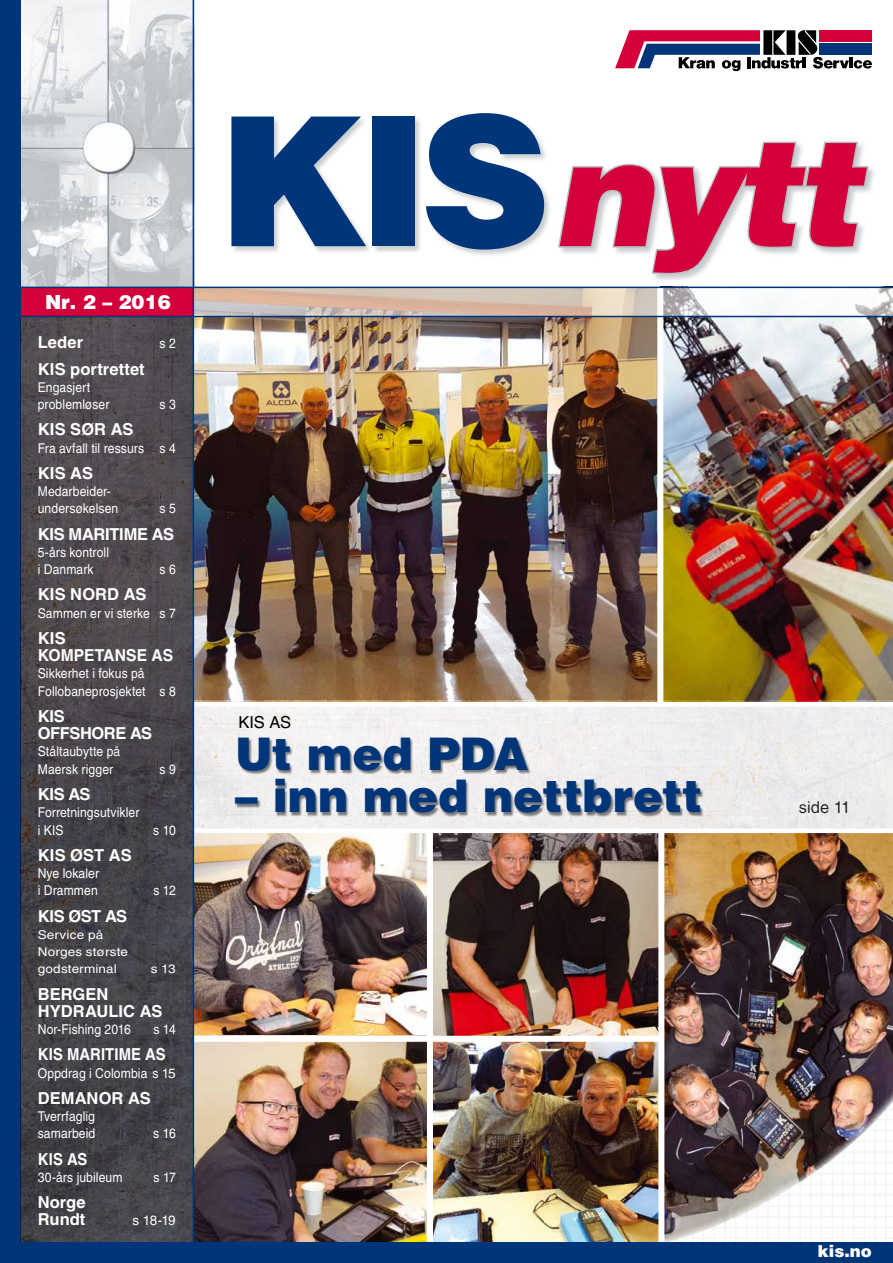
<style>
.page{position:relative;width:893px;height:1263px;background:#003579}
.page>*{position:absolute;margin:0;border:0;box-sizing:border-box;transform-origin:0 0}
.t1{font:italic 900 150px "Helvetica";color:#d30039}
.t2{font:900 45px "Helvetica";color:#003579}
.t3{font:900 19.5px "Helvetica";color:#fff}
.t4{font:700 16.5px/17.2px "Helvetica";letter-spacing:.005em;color:#fff}
.t5{font:700 16.5px "Helvetica";letter-spacing:.005em;color:#fff;scale:.9 1}
.t6{font:700 16.5px "Helvetica";letter-spacing:-.015em;color:#fff}
.t7{font:700 16.5px/17.2px "Helvetica";letter-spacing:-.025em;color:#fff}
.t8{font:16.5px "Helvetica";letter-spacing:-.005em;color:#000}
.t9{font:900 16.5px "Helvetica";color:#fff}
.t10{font:13.5px/17.2px "Helvetica";letter-spacing:.01em;color:#fff;scale:.9 1}
.t11{font:13.5px "Helvetica";letter-spacing:.01em;color:#fff}
.t12{font:12.15px/17.2px "Helvetica";letter-spacing:.01em;color:#fff;scale:1.11 1}
.s1{font-style:normal;font-size:180px;color:#003579}
</style>
<div class="page">
<div style="left:22px;top:0;width:871px;height:1242px;background:#fff"></div>
<img style="left:664px;top:833px;width:229px;height:191px">
<svg style="left:615px;top:30px;width:257px;height:41px"></svg>
<img style="left:21px;top:0;width:172px;height:287px">
<div style="left:231px;top:113px;width:646px;height:170px;background:#b8bdc1;opacity:.75"></div>
<svg style="left:556px;top:140px;width:315px;height:136px"></svg>
<div style="left:21px;top:287px;width:173px;height:30px;background:#d30039"></div>
<img style="left:664px;top:1024px;width:229px;height:218px">
<img style="left:21px;top:318px;width:172px;height:924px">
<img style="left:194px;top:317px;width:463px;height:384px">
<img style="left:661px;top:286px;width:232px;height:415px">
<img style="left:194px;top:701px;width:699px;height:128px">
<div style="left:235px;top:738px;width:469px;height:79px;background:#000;opacity:.5"></div>
<hr style="left:194px;top:702px;width:699px;height:4px;background:#fff">
<div style="left:657px;top:288px;width:6px;height:418px;background:#fff"></div>
<svg style="left:194px;top:288px;width:699px;height:28px"></svg>
<hr style="left:20px;top:287px;width:873px;height:1px;background:#003579">
<hr style="left:19px;top:316px;width:874px;height:1px;background:#003579">
<img style="left:194px;top:831px;width:464px;height:205px">
<img style="left:433px;top:1042px;width:225px;height:200px">
<img style="left:194px;top:1042px;width:233px;height:200px">
<div style="left:195px;top:828px;width:698px;height:5px;background:#fff"></div>
<div style="left:427px;top:829px;width:6px;height:413px;background:#fff"></div>
<hr style="left:193px;top:0;width:1px;height:1244px;background:#003579">
<h3 class="t3" style="left:45px;top:289px;width:127px">Nr. 2 – 2016</h3>
<p class="t4" style="left:38px;top:334px;width:47px">Leder</p>
<p class="t10" style="left:160px;top:335px;width:20px">s 2</p>
<p class="t4" style="left:38px;top:360px;width:108px">KIS portrettet</p>
<p class="t10" style="left:38px;top:379px;width:81px">Engasjert problemløser</p>
<p class="t10" style="left:160px;top:396px;width:20px">s 3</p>
<p class="t4" style="left:38px;top:421px;width:97px">KIS SØR AS</p>
<p class="t10" style="left:38px;top:439px;width:155px">Fra avfall til ressurs s 4</p>
<p class="t4" style="left:38px;top:464px;width:57px">KIS AS</p>
<p class="t10" style="left:38px;top:483px;width:91px">Medarbeider&shy;undersøkelsen</p>
<p class="t10" style="left:160px;top:500px;width:20px">s 5</p>
<p class="t6" style="left:38px;top:524px;width:138px">KIS MARITIME AS</p>
<p class="t10" style="left:38px;top:544px;width:81px">5-års kontroll i Danmark</p>
<p class="t10" style="left:160px;top:561px;width:20px">s 6</p>
<p class="t4" style="left:38px;top:586px;width:110px">KIS NORD AS</p>
<p class="t10" style="left:38px;top:604px;width:155px">Sammen er vi sterke s 7</p>
<p class="t4" style="left:38px;top:629px;width:137px">KIS<br>KOMPETANSE AS</p>
<p class="t10" style="left:38px;top:665px;width:155px">Sikkerhet i fokus på<br>Follobaneprosjektet s 8</p>
<p class="t7" style="left:38px;top:707px;width:116px">KIS<br>OFFSHORE AS</p>
<p class="t10" style="left:38px;top:743px;width:93px">Ståltaubytte på<br>Maersk rigger</p>
<p class="t10" style="left:160px;top:760px;width:20px">s 9</p>
<p class="t4" style="left:38px;top:785px;width:54px">KIS AS</p>
<p class="t10" style="left:38px;top:804px;width:114px">Forretningsutvikler i KIS</p>
<p class="t4" style="left:38px;top:846px;width:95px">KIS ØST AS</p>
<p class="t10" style="left:38px;top:865px;width:70px">Nye lokaler i Drammen</p>
<p class="t10" style="left:153px;top:821px;width:26px">s 10</p>
<p class="t10" style="left:153px;top:882px;width:26px">s 12</p>
<p class="t4" style="left:38px;top:907px;width:91px">KIS ØST AS</p>
<p class="t12" style="left:38px;top:926px;width:83px">Service på<br>Norges største godsterminal</p>
<p class="t12" style="left:151px;top:960px;width:24px">s 13</p>
<p class="t4" style="left:38px;top:985px;width:126px">BERGEN<br>HYDRAULIC AS</p>
<p class="t10" style="left:38px;top:1021px;width:105px">Nor-Fishing 2016</p>
<p class="t10" style="left:153px;top:1021px;width:26px">s 14</p>
<p class="t5" style="left:38px;top:1044px;width:144px">KIS MARITIME AS</p>
<p class="t10" style="left:38px;top:1064px;width:155px">Oppdrag i Colombia s 15</p>
<p class="t4" style="left:38px;top:1089px;width:115px">DEMANOR AS</p>
<p class="t10" style="left:38px;top:1108px;width:66px">Tverrfaglig samarbeid</p>
<p class="t10" style="left:153px;top:1125px;width:26px">s 16</p>
<p class="t5" style="left:38px;top:1149px;width:57px">KIS AS</p>
<p class="t10" style="left:38px;top:1168px;width:96px">30-års jubileum</p>
<p class="t10" style="left:154px;top:1168px;width:26px">s 17</p>
<p class="t4" style="left:38px;top:1193px;width:49px">Norge<br>Rundt</p>
<p class="t11" style="left:132px;top:1213px;width:45px">s 18-19</p>
<h1 class="t1" style="left:218px;top:94px;width:644px"><span class="s1">KIS</span>nytt</h1>
<p class="t8" style="left:239px;top:713px;width:54px">KIS AS</p>
<h2 class="t2" style="left:235px;top:725px;width:295px">Ut med PDA</h2>
<h2 class="t2" style="left:235px;top:767px;width:469px">– inn med nettbrett</h2>
<p class="t8" style="left:799px;top:797px;width:53px">side 11</p>
<p class="t9" style="left:818px;top:1240px;width:56px">kis.no</p>
</div>
